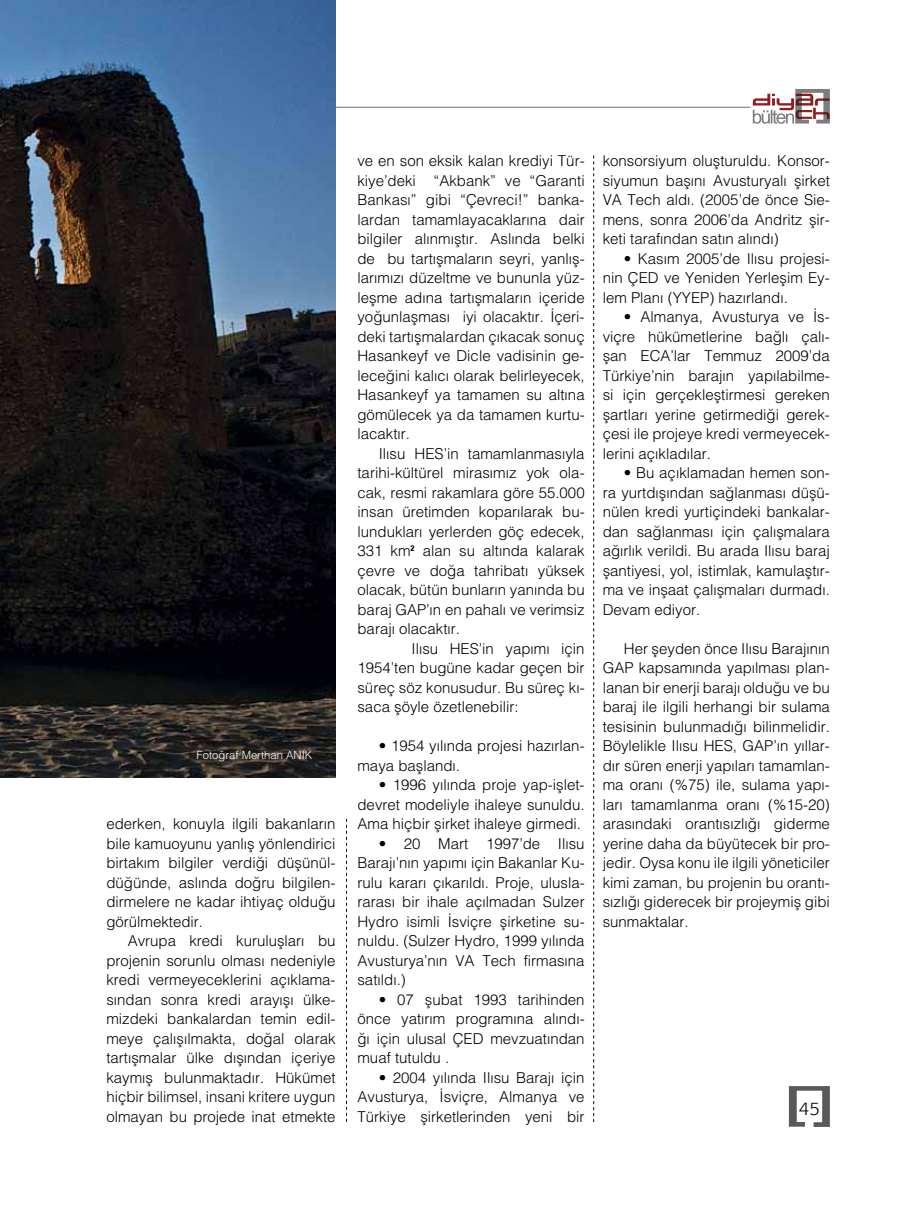
<style>
.page{position:relative;width:915px;height:1212px;background:#fff}
.page>*{position:absolute;margin:0;border:0;box-sizing:border-box;transform-origin:0 0}
.t1{font:18px "Formata Light Tr";color:#000}
.t2{font:300 15px/19.5px "Helvetica Tr";color:#000;text-align:justify}
.t3{font:300 11.25px "Helvetica Tr";color:#fff}
.s1{font-family:"Arial Narrow";font-weight:700}
</style>
<div class="page">
<hr style="left:0;top:107px;width:750px;height:1px;background:#6d6e71">
<svg style="left:752px;top:89px;width:77px;height:35px"></svg>
<svg style="left:788px;top:1086px;width:41px;height:41px"></svg>
<img style="left:0;top:0;width:335px;height:777px">
<svg style="left:346px;top:819px;width:1px;height:303px"></svg>
<svg style="left:593px;top:155px;width:1px;height:967px"></svg>
<p class="t3" style="left:196px;top:748px;width:117px">Fotoğraf Merthan ANIK</p>
<p class="t2" style="left:106px;top:814px;width:230px">ederken, konuyla ilgili bakanların bile kamuoyunu yanlış yönlendirici birtakım bilgiler verdiği düşünül&shy;düğünde, aslında doğru bilgilen&shy;dirmelere ne kadar ihtiyaç olduğu görülmektedir.</p>
<p class="t2" style="left:106px;top:931px;width:230px;text-indent:21px">Avrupa kredi kuruluşları bu projenin sorunlu olması nedeniyle kredi vermeyeceklerini açıklama&shy;sından sonra kredi arayışı ülke&shy;mizdeki bankalardan temin edil&shy;meye çalışılmakta, doğal olarak tartışmalar ülke dışından içeriye kaymış bulunmaktadır. Hükümet hiçbir bilimsel, insani kritere uygun olmayan bu projede inat etmekte</p>
<p class="t2" style="left:357px;top:151px;width:228px">ve en son eksik kalan krediyi Tür&shy;kiye’deki “Akbank” ve “Garanti Bankası” gibi “Çevreci!” banka&shy;lardan tamamlayacaklarına dair bilgiler alınmıştır. Aslında belki de bu tartışmaların seyri, yanlış&shy;larımızı düzeltme ve bununla yüz&shy;leşme adına tartışmaların içeride yoğunlaşması iyi olacaktır. İçeri&shy;deki tartışmalardan çıkacak sonuç Hasankeyf ve Dicle vadisinin ge&shy;leceğini kalıcı olarak belirleyecek, Hasankeyf ya tamamen su altına gömülecek ya da tamamen kurtu&shy;lacaktır.</p>
<p class="t2" style="left:357px;top:443px;width:229px;text-indent:21px">Ilısu HES’in tamamlanmasıyla tarihi-kültürel mirasımız yok ola&shy;cak, resmi rakamlara göre 55.000 insan üretimden koparılarak bu&shy;lundukları yerlerden göç edecek, 331 km<span class="s1">²</span> alan su altında kalarak çevre ve doğa tahribatı yüksek olacak, bütün bunların yanında bu baraj GAP’ın en pahalı ve verimsiz barajı olacaktır.</p>
<p class="t2" style="left:357px;top:638px;width:228px;text-indent:54px">Ilısu HES’in yapımı için 1954’ten bugüne kadar geçen bir süreç söz konusudur. Bu süreç kı&shy;saca şöyle özetlenebilir:</p>
<p class="t2" style="left:357px;top:736px;width:228px;text-indent:21px">• 1954 yılında projesi hazırlan&shy;maya başlandı.</p>
<p class="t2" style="left:357px;top:775px;width:228px;text-indent:21px">• 1996 yılında proje yap-işlet&shy;devret modeliyle ihaleye sunuldu.<br>Ama hiçbir şirket ihaleye girmedi.</p>
<p class="t2" style="left:357px;top:833px;width:228px;text-indent:21px">• 20 Mart 1997’de Ilısu Barajı’nın yapımı için Bakanlar Ku&shy;rulu kararı çıkarıldı. Proje, ulusla&shy;rarası bir ihale açılmadan Sulzer Hydro isimli İsviçre şirketine su&shy;nuldu. (Sulzer Hydro, 1999 yılında Avusturya’nın VA Tech firmasına satıldı.)</p>
<p class="t2" style="left:357px;top:989px;width:228px;text-indent:21px">• 07 şubat 1993 tarihinden önce yatırım programına alındı&shy;ğı için ulusal ÇED mevzuatından muaf tutuldu .</p>
<p class="t2" style="left:357px;top:1067px;width:228px;text-indent:21px">• 2004 yılında Ilısu Barajı için Avusturya, İsviçre, Almanya ve Türkiye şirketlerinden yeni bir</p>
<p class="t2" style="left:602px;top:151px;width:228px">konsorsiyum oluşturuldu. Konsor&shy;siyumun başını Avusturyalı şirket VA Tech aldı. (2005’de önce Sie&shy;mens, sonra 2006’da Andritz şir&shy;keti tarafından satın alındı)</p>
<p class="t2" style="left:602px;top:248px;width:228px;text-indent:21px">• Kasım 2005’de Ilısu projesi&shy;nin ÇED ve Yeniden Yerleşim Ey&shy;lem Planı (YYEP) hazırlandı.</p>
<p class="t2" style="left:602px;top:307px;width:228px;text-indent:21px">• Almanya, Avusturya ve İs&shy;viçre hükümetlerine bağlı çalı&shy;şan ECA’lar Temmuz 2009’da Türkiye’nin barajın yapılabilme&shy;si için gerçekleştirmesi gereken şartları yerine getirmediği gerek&shy;çesi ile projeye kredi vermeyecek&shy;lerini açıkladılar.</p>
<p class="t2" style="left:602px;top:463px;width:228px;text-indent:21px">• Bu açıklamadan hemen son&shy;ra yurtdışından sağlanması düşü&shy;nülen kredi yurtiçindeki bankalar&shy;dan sağlanması için çalışmalara ağırlık verildi. Bu arada Ilısu baraj şantiyesi, yol, istimlak, kamulaştır&shy;ma ve inşaat çalışmaları durmadı.<br>Devam ediyor.</p>
<p class="t2" style="left:602px;top:638px;width:229px;text-indent:21px">Her şeyden önce Ilısu Barajının GAP kapsamında yapılması plan&shy;lanan bir enerji barajı olduğu ve bu baraj ile ilgili herhangi bir sulama tesisinin bulunmadığı bilinmelidir.<br>Böylelikle Ilısu HES, GAP’ın yıllar&shy;dır süren enerji yapıları tamamlan&shy;ma oranı (%75) ile, sulama yapı&shy;ları tamamlanma oranı (%15-20) arasındaki orantısızlığı giderme yerine daha da büyütecek bir pro&shy;jedir. Oysa konu ile ilgili yöneticiler kimi zaman, bu projenin bu orantı&shy;sızlığı giderecek bir projeymiş gibi sunmaktalar.</p>
<p class="t1" style="left:798px;top:1098px;width:22px">45</p>
</div>
